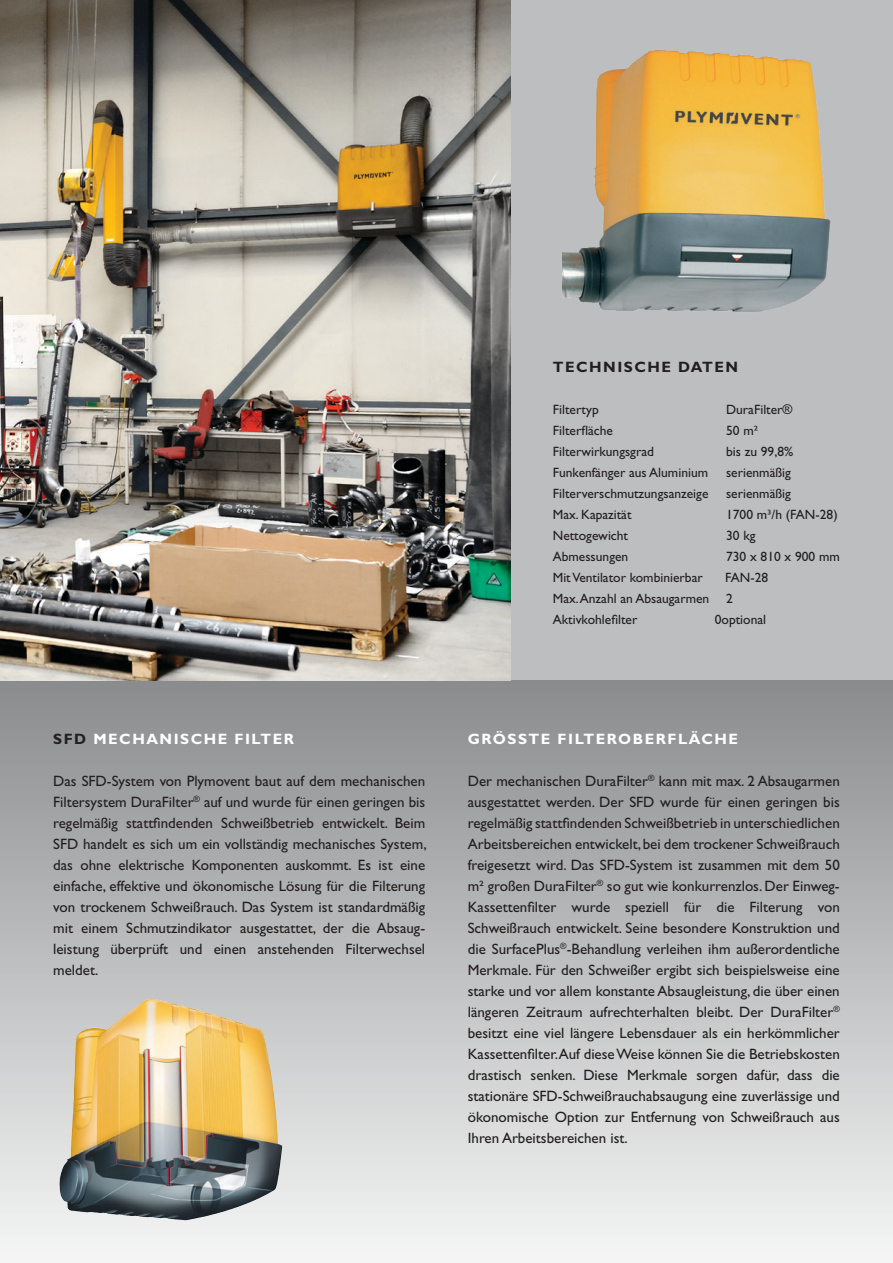
<style>
.page{position:relative;width:893px;height:1263px;background:#fff}
.page>*{position:absolute;margin:0;border:0;box-sizing:border-box;transform-origin:0 0}
.t1{font:15px/21px "Gill Sans Std";color:#231f20;text-align:justify}
.t2{font:700 15px "Gill Sans Std";letter-spacing:.1em;color:#fff}
.t3{font:700 15px "Gill Sans Std";letter-spacing:.1em;color:#231f20}
.t4{font:13.5px/21px "Gill Sans Std";color:#231f20}
.s1{color:#231f20}
</style>
<div class="page">
<svg style="left:0;top:680px;width:893px;height:577px;background:#bbbab7"></svg>
<div style="left:510px;top:0;width:383px;height:680px;background:#bcbec0"></div>
<img style="left:562px;top:50px;width:269px;height:262px">
<img style="left:0;top:0;width:510px;height:680px">
<img style="left:81px;top:999px;width:72px;height:33px">
<p class="t2" style="left:53px;top:730px;width:242px"><span class="s1">SFD</span> MECHANISCHE FILTER</p>
<p class="t1" style="left:53px;top:770px;width:375px">Das SFD-System von Plymovent baut auf dem mechanischen Filtersystem DuraFilter<sup>®</sup> auf und wurde für einen geringen bis regelmäßig stattfindenden Schweißbetrieb entwickelt. Beim SFD handelt es sich um ein vollständig mechanisches System, das ohne elektrische Komponenten auskommt. Es ist eine einfache, effektive und ökonomische Lösung für die Filterung von trockenem Schweißrauch. Das System ist standardmäßig mit einem Schmutzindikator ausgestattet, der die Absaug&shy;leistung überprüft und einen anstehenden Filterwechsel meldet.</p>
<p class="t3" style="left:553px;top:358px;width:187px">TECHNISCHE DATEN</p>
<p class="t4" style="left:553px;top:399px;width:47px">Filtertyp</p>
<p class="t4" style="left:726px;top:399px;width:68px">DuraFilter®</p>
<p class="t4" style="left:553px;top:420px;width:62px">Filterfläche</p>
<p class="t4" style="left:726px;top:420px;width:34px">50 m²</p>
<p class="t4" style="left:553px;top:441px;width:103px">Filterwirkungsgrad</p>
<p class="t4" style="left:726px;top:441px;width:69px">bis zu 99,8%</p>
<p class="t4" style="left:553px;top:462px;width:157px">Funkenfänger aus Aluminium</p>
<p class="t4" style="left:726px;top:462px;width:66px">serienmäßig</p>
<p class="t4" style="left:553px;top:483px;width:157px">Filterverschmutzungsanzeige</p>
<p class="t4" style="left:726px;top:483px;width:66px">serienmäßig</p>
<p class="t4" style="left:553px;top:504px;width:80px">Max. Kapazität</p>
<p class="t4" style="left:726px;top:504px;width:113px">1700 m³/h (FAN-28)</p>
<p class="t4" style="left:553px;top:525px;width:77px">Nettogewicht</p>
<p class="t4" style="left:726px;top:525px;width:31px">30 kg</p>
<p class="t4" style="left:553px;top:546px;width:77px">Abmessungen</p>
<p class="t4" style="left:726px;top:546px;width:115px">730 x 810 x 900 mm</p>
<p class="t4" style="left:553px;top:567px;width:151px">Mit Ventilator kombinierbar</p>
<p class="t4" style="left:553px;top:567px;width:217px;text-indent:172px">FAN-28<br>Max. Anzahl an Absaugarmen 2<br>Aktivkohlefilter</p>
<p class="t4" style="left:715px;top:609px;width:53px">0optional</p>
<p class="t2" style="left:468px;top:730px;width:272px">GRÖSSTE FILTEROBERFLÄCHE</p>
<p class="t1" style="left:468px;top:770px;width:374px">Der mechanischen DuraFilter<sup>®</sup> kann mit max. 2 Absaugarmen ausgestattet werden. Der SFD wurde für einen geringen bis regelmäßig stattfindenden Schweißbetrieb in unterschiedlichen Arbeitsbereichen entwickelt, bei dem trockener Schweißrauch freigesetzt wird. Das SFD-System ist zusammen mit dem 50 m² großen DuraFilter<sup>®</sup> so gut wie konkurrenzlos. Der Einweg-Kassettenfilter wurde speziell für die Filterung von Schweißrauch entwickelt. Seine besondere Konstruktion und die SurfacePlus<sup>®</sup>-Behandlung verleihen ihm außerordentliche Merkmale. Für den Schweißer ergibt sich beispielsweise eine starke und vor allem konstante Absaugleistung, die über einen längeren Zeitraum aufrechterhalten bleibt. Der DuraFilter<sup>® </sup>besitzt eine viel längere Lebensdauer als ein herkömmlicher Kassettenfilter.Auf diese Weise können Sie die Betriebskosten drastisch senken. Diese Merkmale sorgen dafür, dass die stationäre SFD-Schweißrauchabsaugung eine zuverlässige und ökonomische Option zur Entfernung von Schweißrauch aus Ihren Arbeitsbereichen ist.</p>
</div>
